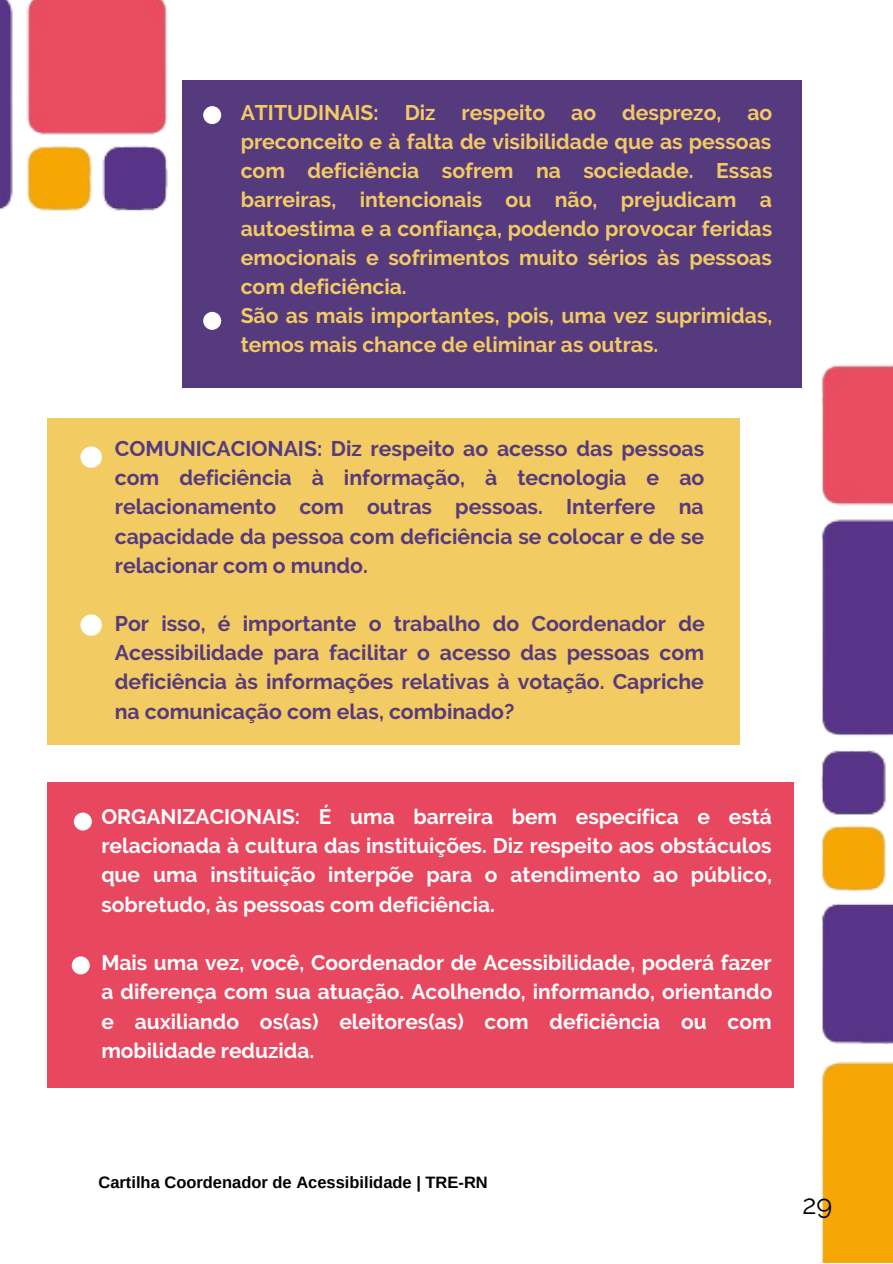
<style>
.page{position:relative;width:893px;height:1264px;background:#fff}
.page>*{position:absolute;margin:0;border:0;box-sizing:border-box;transform-origin:0 0}
.t1{font:27px "Raleway";color:#000}
.t2{font:700 21.15px/29.1px "Raleway";color:#563a7e;text-align:justify}
.t3{font:700 21.15px/29.1px "Raleway";color:#f3cb63}
.t4{font:700 21px/29.2px "Raleway";color:#fefefe;text-align:justify}
.t5{font:700 16.5px "Arimo";color:#000}
</style>
<div class="page">
<div style="left:182px;top:80px;width:620px;height:307px;background:#563a7e"></div>
<div style="left:47px;top:418px;width:692px;height:326px;background:#f3cb63"></div>
<div style="left:47px;top:782px;width:746px;height:305px;background:#e8485f"></div>
<div style="left:203px;top:106px;width:18px;height:18px;background:#fff;border-radius:50%"></div>
<div style="left:203px;top:312px;width:18px;height:18px;background:#fff;border-radius:50%"></div>
<div style="left:80px;top:446px;width:22px;height:22px;background:#fff;border-radius:50%"></div>
<div style="left:80px;top:614px;width:22px;height:21px;background:#fff;border-radius:50%"></div>
<div style="left:74px;top:812px;width:18px;height:18px;background:#fff;border-radius:50%"></div>
<div style="left:72px;top:956px;width:18px;height:18px;background:#fff;border-radius:50%"></div>
<img style="left:0;top:0;width:168px;height:212px">
<img style="left:821px;top:364px;width:71px;height:898px">
<p class="t3" style="left:241px;top:98px;width:533px">ATITUDINAIS: Diz respeito ao desprezo, ao preconceito e à falta de visibilidade que as pessoas com deficiência sofrem na sociedade. Essas barreiras, intencionais ou não, prejudicam a autoestima e a confiança, podendo provocar feridas emocionais e sofrimentos muito sérios às pessoas com deficiência.<br>São as mais importantes, pois, uma vez suprimidas, temos mais chance de eliminar as outras.</p>
<p class="t2" style="left:115px;top:434px;width:591px">COMUNICACIONAIS: Diz respeito ao acesso das pessoas com deficiência à informação, à tecnologia e ao relacionamento com outras pessoas. Interfere na capacidade da pessoa com deficiência se colocar e de se relacionar com o mundo.</p>
<p class="t2" style="left:115px;top:609px;width:591px">Por isso, é importante o trabalho do Coordenador de Acessibilidade para facilitar o acesso das pessoas com deficiência às informações relativas à votação. Capriche na comunicação com elas, combinado?</p>
<p class="t4" style="left:101px;top:801px;width:672px">ORGANIZACIONAIS: É uma barreira bem específica e está relacionada à cultura das instituições. Diz respeito aos obstáculos que uma instituição interpõe para o atendimento ao público, sobretudo, às pessoas com deficiência.</p>
<p class="t4" style="left:101px;top:948px;width:672px">Mais uma vez, você, Coordenador de Acessibilidade, poderá fazer a diferença com sua atuação. Acolhendo, informando, orientando e auxiliando os(as) eleitores(as) com deficiência ou com mobilidade reduzida.</p>
<p class="t5" style="left:98px;top:1173px;width:391px">Cartilha Coordenador de Acessibilidade | TRE-RN</p>
<p class="t1" style="left:802px;top:1188px;width:31px">29</p>
</div>
